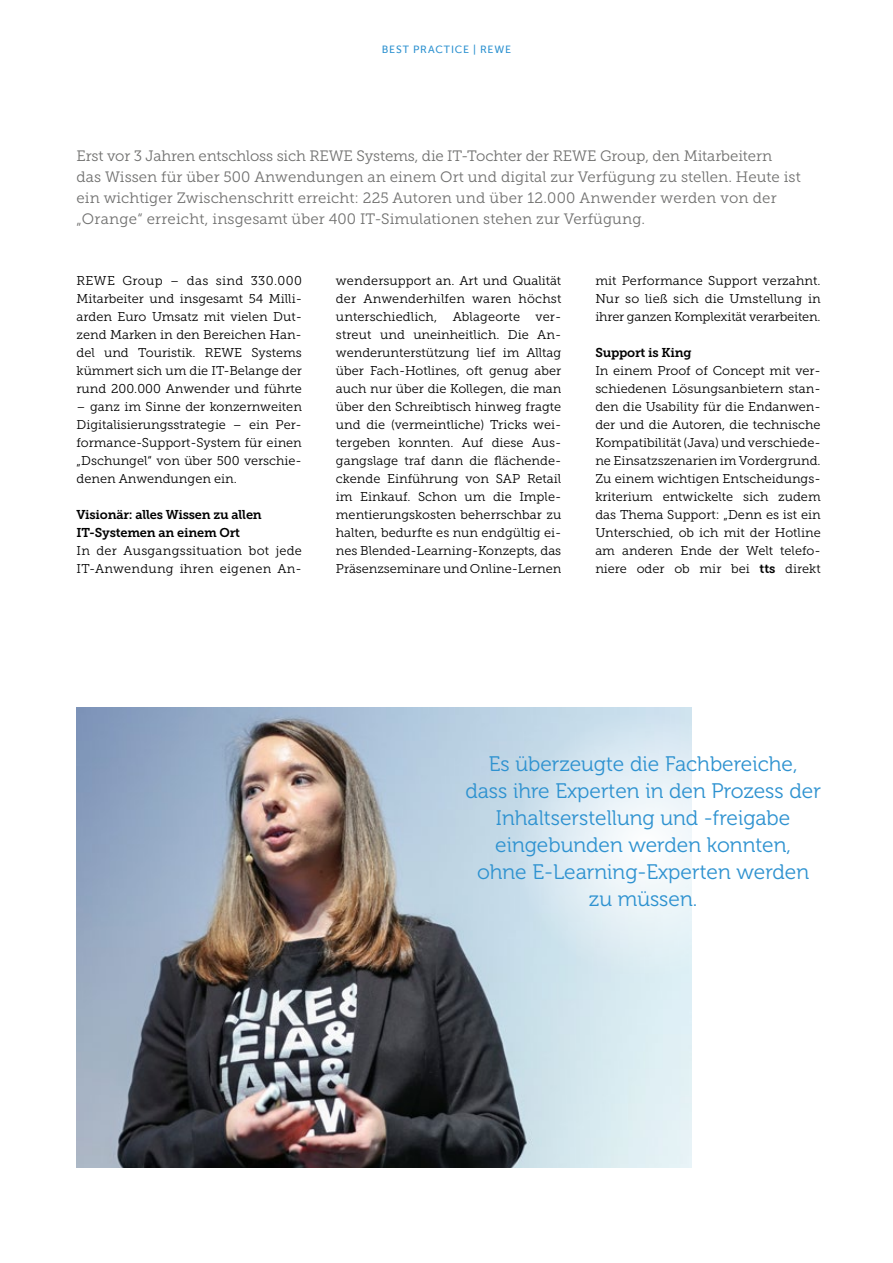
<style>
.page{position:relative;width:893px;height:1263px;background:#fff}
.page>*{position:absolute;margin:0;border:0;box-sizing:border-box;transform-origin:0 0}
.t1{font:21px/27px "Museo 300";color:#2e92d0;text-align:center}
.t2{font:15px/21px "Museo Slab 300";letter-spacing:.005em;color:#6f6f6e}
.t3{font:12.75px/18px "Museo Slab 300";color:#000;text-align:justify}
.t4{font:12.75px/18px "Museo Slab 700";letter-spacing:-.015em;color:#000}
.t5{font:12.75px/18px "Museo Slab 300";letter-spacing:.02em;color:#000}
.t6{font:10.5px "Museo Sans 500";letter-spacing:.08em;color:#2e92d0}
.s1{font-family:"Museo Slab 700"}
</style>
<div class="page">
<img style="left:77px;top:708px;width:614px;height:459px">
<svg style="left:430px;top:708px;width:432px;height:275px"></svg>
<p class="t6" style="left:382px;top:43px;width:131px">BEST PRACTICE | REWE</p>
<p class="t2" style="left:77px;top:145px;width:726px">Erst vor 3 Jahren entschloss sich REWE Systems, die IT-Tochter der REWE Group, den Mitarbeitern<br>das Wissen für über 500 Anwendungen an einem Ort und digital zur Verfügung zu stellen. Heute ist ein wichtiger Zwischenschritt erreicht: 225 Autoren und über 12.000 Anwender werden von der „Orange“ erreicht, insgesamt über 400 IT-Simulationen stehen zur Verfügung.</p>
<p class="t3" style="left:77px;top:271px;width:227px">REWE Group – das sind 330.000<br>Mitarbeiter und insgesamt 54 Milli&shy;arden Euro Umsatz mit vielen Dut&shy;zend Marken in den Bereichen Han&shy;del und Touristik. REWE Systems kümmert sich um die IT-Belange der rund 200.000 Anwender und führte</p>
<p class="t3" style="left:77px;top:397px;width:227px">– ganz im Sinne der konzernweiten Digitalisierungsstrategie – ein Per&shy;formance-Support-System für einen „Dschungel“ von über 500 verschie&shy;denen Anwendungen ein.</p>
<p class="t4" style="left:77px;top:505px;width:187px">Visionär: alles Wissen zu allen<br>IT-Systemen an einem Ort</p>
<p class="t5" style="left:77px;top:541px;width:227px">In der Ausgangssituation bot jede<br>IT-Anwendung ihren eigenen An-</p>
<p class="t3" style="left:336px;top:271px;width:227px">wendersupport an. Art und Qualität der Anwenderhilfen waren höchst unterschiedlich, Ablageorte ver&shy;streut und uneinheitlich. Die An&shy;wenderunterstützung lief im Alltag über Fach-Hotlines, oft genug aber auch nur über die Kollegen, die man über den Schreibtisch hinweg fragte und die (vermeintliche) Tricks wei&shy;tergeben konnten. Auf diese Aus&shy;gangslage traf dann die flächende&shy;ckende Einführung von SAP Retail im Einkauf. Schon um die Imple&shy;mentierungskosten beherrschbar zu halten, bedurfte es nun endgültig ei&shy;nes Blended-Learning-Konzepts, das Präsenzseminare und Online-Lernen</p>
<p class="t3" style="left:595px;top:271px;width:227px">mit Performance Support verzahnt.<br>Nur so ließ sich die Umstellung in ihrer ganzen Komplexität verarbeiten.</p>
<p class="t4" style="left:595px;top:343px;width:98px">Support is King</p>
<p class="t3" style="left:595px;top:361px;width:227px">In einem Proof of Concept mit ver&shy;schiedenen Lösungsanbietern stan&shy;den die Usability für die Endanwen&shy;der und die Autoren, die technische Kompatibilität (Java) und verschiede&shy;ne Einsatzszenarien im Vordergrund.<br>Zu einem wichtigen Entscheidungs&shy;kriterium entwickelte sich zudem das Thema Support: „Denn es ist ein Unterschied, ob ich mit der Hotline am anderen Ende der Welt telefo&shy;niere oder ob mir bei <span class="s1">tts</span> direkt</p>
<h1 class="t1" style="left:465px;top:750px;width:357px">Es überzeugte die Fachbereiche, dass ihre Experten in den Prozess der<br>Inhaltserstellung und -freigabe eingebunden werden konnten,<br>ohne E-Learning-Experten werden zu müssen.</h1>
</div>
